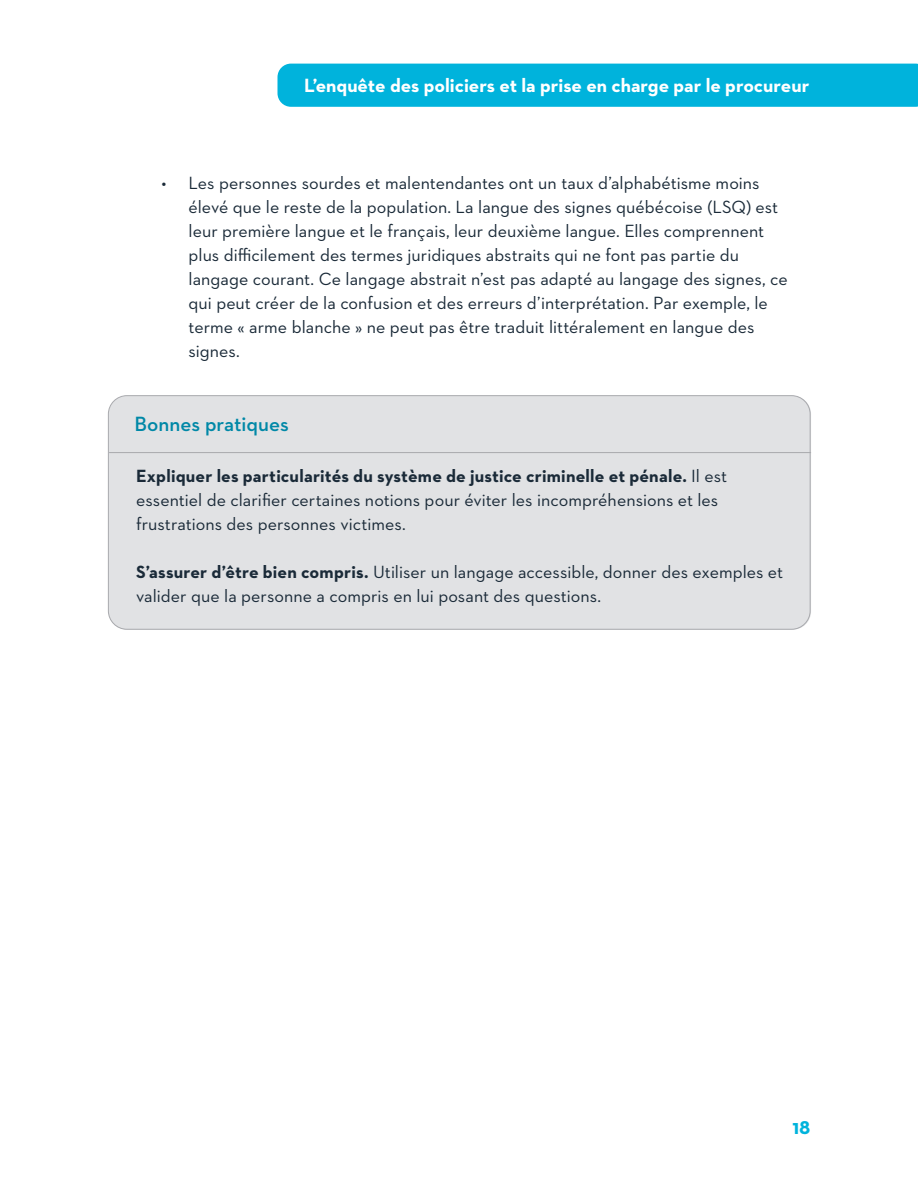
<style>
.page{position:relative;width:918px;height:1188px;background:#fff}
.page>*{position:absolute;margin:0;border:0;box-sizing:border-box;transform-origin:0 0}
.t1{font:600 21px "Neutraface 2 Text";color:#0088a7}
.t2{font:700 21px "Neutraface 2 Text";color:#00b3dc}
.t3{font:700 19.5px "Neutraface 2 Text";color:#fff}
.t4{font:18px/24px "Neutraface 2 Text";color:#1a2a38}
.s1{font-weight:700}
</style>
<div class="page">
<div style="left:109px;top:396px;width:702px;height:234px;background:#e1e2e4;border-radius:18px"></div>
<hr style="left:109px;top:452px;width:702px;height:1px;background:#a8a9ad">
<div style="left:108px;top:395px;width:703px;height:235px;border:1px solid #a8a9ad;border-radius:19px"></div>
<div style="left:278px;top:64px;width:640px;height:43px;background:#00b3dc"></div>
<p class="t3" style="left:304px;top:73px;width:507px">L’enquête des policiers et la prise en charge par le procureur</p>
<p class="t4" style="left:189px;top:171px;width:601px;text-indent:-27px">• Les personnes sourdes et malentendantes ont un taux d’alphabétisme moins élevé que le reste de la population. La langue des signes québécoise (LSQ) est leur première langue et le français, leur deuxième langue. Elles comprennent plus difficilement des termes juridiques abstraits qui ne font pas partie du langage courant. Ce langage abstrait n’est pas adapté au langage des signes, ce qui peut créer de la confusion et des erreurs d’interprétation. Par exemple, le terme « arme blanche » ne peut pas être traduit littéralement en langue des signes.</p>
<p class="t1" style="left:134px;top:411px;width:156px">Bonnes pratiques</p>
<p class="t4" style="left:136px;top:464px;width:593px"><span class="s1">Expliquer les particularités du système de justice criminelle et pénale.</span> Il est essentiel de clarifier certaines notions pour éviter les incompréhensions et les frustrations des personnes victimes.</p>
<p class="t4" style="left:136px;top:560px;width:649px"><span class="s1">S’assurer d’être bien compris.</span> Utiliser un langage accessible, donner des exemples et valider que la personne a compris en lui posant des questions.</p>
<p class="t2" style="left:792px;top:1114px;width:20px">18</p>
</div>
